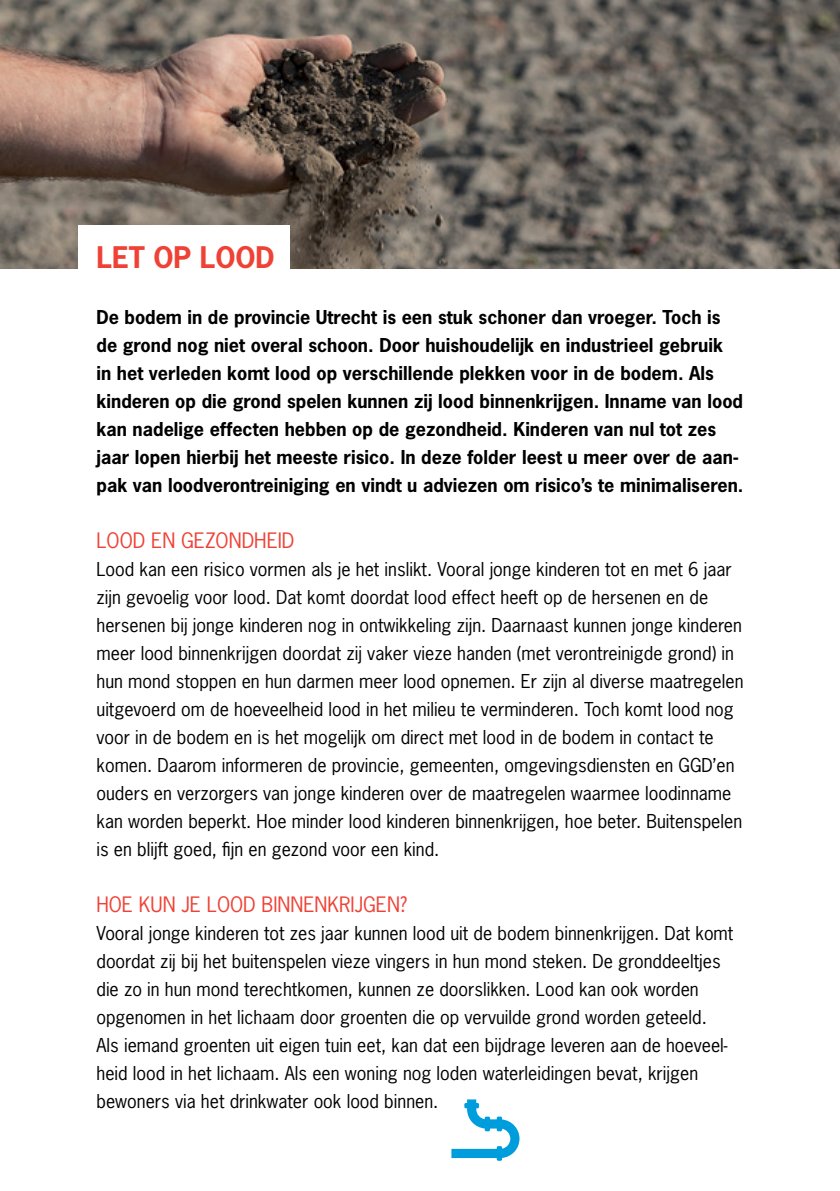
<style>
.page{position:relative;width:840px;height:1191px;background:#fff}
.page>*{position:absolute;margin:0;border:0;box-sizing:border-box;transform-origin:0 0}
.t1{font:700 28px "News Gothic Std";color:#ef4135}
.t2{font:20px "News Gothic Std";color:#ef4135}
.t3{font:18px/28px "News Gothic Std";color:#000}
.t4{font:700 18px/28px "News Gothic Std";color:#000}
</style>
<div class="page">
<img style="left:0;top:0;width:839px;height:268px">
<div style="left:78px;top:225px;width:212px;height:64px;background:#fff"></div>
<svg style="left:451px;top:1099px;width:68px;height:61px"></svg>
<p class="t1" style="left:96px;top:239px;width:180px">LET OP LOOD</p>
<p class="t4" style="left:96px;top:303px;width:648px">De bodem in de provincie Utrecht is een stuk schoner dan vroeger. Toch is de grond nog niet overal schoon. Door huishoudelijk en industrieel gebruik<br>in het verleden komt lood op verschillende plekken voor in de bodem. Als kinderen op die grond spelen kunnen zij lood binnenkrijgen. Inname van lood kan nadelige effecten hebben op de gezondheid. Kinderen van nul tot zes jaar lopen hierbij het meeste risico. In deze folder leest u meer over de aan&shy;pak van loodverontreiniging en vindt u adviezen om risico’s te minimaliseren.</p>
<p class="t2" style="left:96px;top:528px;width:199px">LOOD EN GEZONDHEID</p>
<p class="t3" style="left:96px;top:555px;width:648px">Lood kan een risico vormen als je het inslikt. Vooral jonge kinderen tot en met 6 jaar zijn gevoelig voor lood. Dat komt doordat lood effect heeft op de hersenen en de hersenen bij jonge kinderen nog in ontwikkeling zijn. Daarnaast kunnen jonge kinderen meer lood binnenkrijgen doordat zij vaker vieze handen (met verontreinigde grond) in hun mond stoppen en hun darmen meer lood opnemen. Er zijn al diverse maatregelen uitgevoerd om de hoeveelheid lood in het milieu te verminderen. Toch komt lood nog voor in de bodem en is het mogelijk om direct met lood in de bodem in contact te komen. Daarom informeren de provincie, gemeenten, omgevingsdiensten en GGD’en ouders en verzorgers van jonge kinderen over de maatregelen waarmee loodinname kan worden beperkt. Hoe minder lood kinderen binnenkrijgen, hoe beter. Buitenspelen is en blijft goed, fijn en gezond voor een kind.</p>
<p class="t2" style="left:96px;top:892px;width:312px">HOE KUN JE LOOD BINNENKRIJGEN?</p>
<p class="t3" style="left:96px;top:919px;width:638px">Vooral jonge kinderen tot zes jaar kunnen lood uit de bodem binnenkrijgen. Dat komt doordat zij bij het buitenspelen vieze vingers in hun mond steken. De gronddeeltjes die zo in hun mond terechtkomen, kunnen ze doorslikken. Lood kan ook worden opgenomen in het lichaam door groenten die op vervuilde grond worden geteeld.<br>Als iemand groenten uit eigen tuin eet, kan dat een bijdrage leveren aan de hoeveel&shy;heid lood in het lichaam. Als een woning nog loden waterleidingen bevat, krijgen bewoners via het drinkwater ook lood binnen.</p>
</div>
